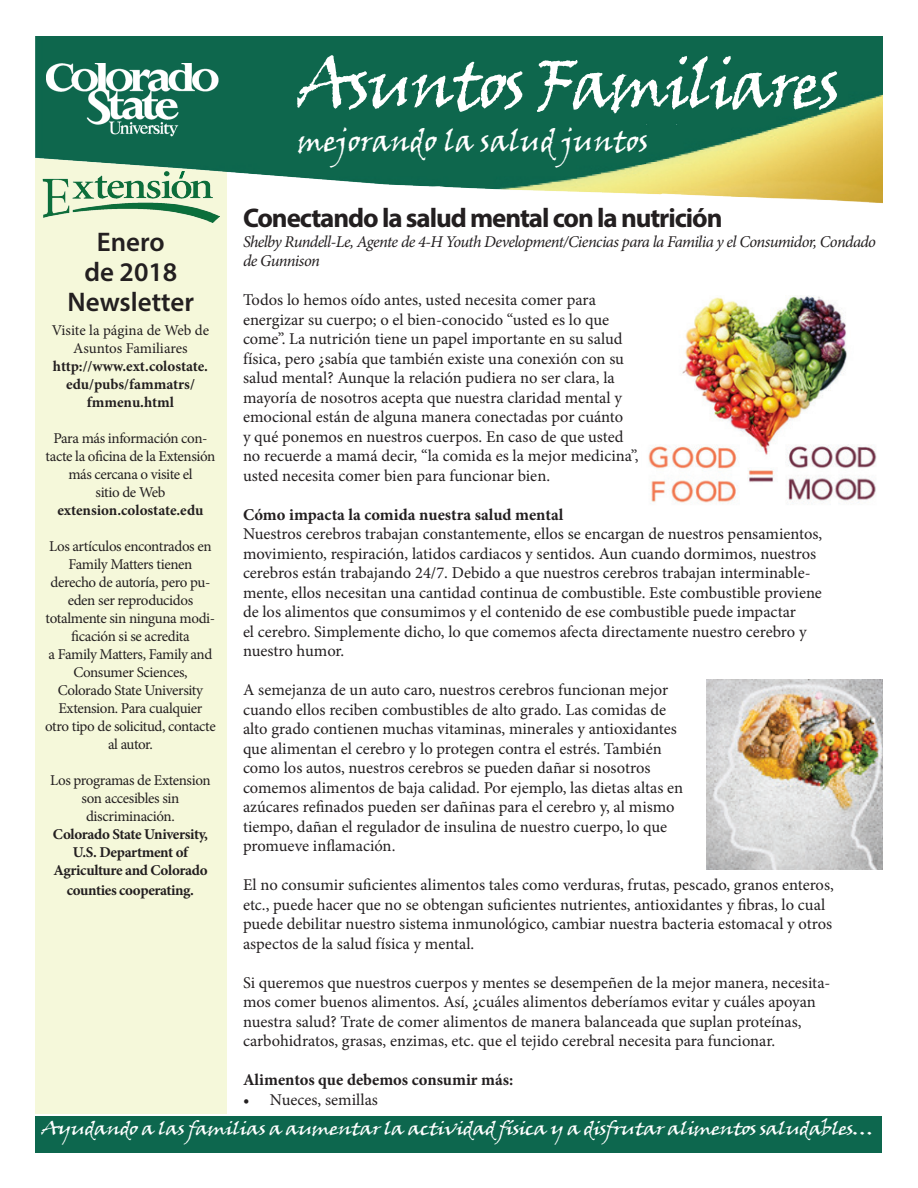
<style>
.page{position:relative;width:918px;height:1188px;background:#fff}
.page>*{position:absolute;margin:0;border:0;box-sizing:border-box;transform-origin:0 0}
.t1{font:67.5px "Viner Hand ITC";letter-spacing:-.05em;color:#fff}
.t2{font:30px "Viner Hand ITC";letter-spacing:-.01em;color:#fff}
.t3{font:700 27px "Myriad Pro";letter-spacing:-.04em;color:#231f20}
.t4{font:600 27px/30px "Myriad Pro";color:#231f20;text-align:center}
.t5{font:18px "Viner Hand ITC";letter-spacing:-.05em;color:#fff;scale:1.2 1}
.t6{font:16.5px/19.5px "Minion Pro";color:#231f20}
.t7{font:italic 16.5px/19.5px "Minion Pro";letter-spacing:-.035em;color:#231f20}
.t8{font:700 16.5px "Minion Pro";color:#231f20}
.t9{font:15px/18px "Minion Pro";letter-spacing:-.025em;color:#231f20;text-align:center}
.t10{font:700 15px/18px "Minion Pro";letter-spacing:-.015em;color:#231f20;text-align:center}
.t11{font:15px/18px "Minion Pro";letter-spacing:-.005em;color:#231f20;text-align:center}
</style>
<div class="page">
<div style="left:36px;top:147px;width:191px;height:967px;background:#f5f8da"></div>
<img style="left:36px;top:36px;width:846px;height:167px">
<img style="left:47px;top:63px;width:177px;height:81px">
<div style="left:35px;top:1116px;width:846px;height:36px;background:#0d674e"></div>
<img style="left:39px;top:168px;width:180px;height:54px">
<svg style="left:177px;top:170px;width:10px;height:11px"></svg>
<img style="left:648px;top:295px;width:229px;height:210px">
<img style="left:707px;top:679px;width:175px;height:191px">
<h1 class="t1" style="left:298px;top:42px;width:544px">Asuntos Familiares</h1>
<h3 class="t4" style="left:68px;top:226px;width:128px">Enero<br>de 2018<br>Newsletter</h3>
<p class="t11" style="left:52px;top:321px;width:159px">Visite la página de Web de<br>Asuntos Familiares</p>
<p class="t10" style="left:53px;top:357px;width:157px">http://www.ext.colostate. edu/pubs/fammatrs/ fmmenu.html</p>
<p class="t9" style="left:46px;top:429px;width:171px">Para más información con&shy;tacte la oficina de la Extensión más cercana o visite el<br>sitio de Web</p>
<p class="t10" style="left:57px;top:501px;width:148px">extension.colostate.edu</p>
<p class="t9" style="left:45px;top:537px;width:172px">Los artículos encontrados en<br>Family Matters tienen derecho de autoría, pero pu&shy;eden ser reproducidos totalmente sin ninguna modi&shy;ficación si se acredita<br>a Family Matters, Family and<br>Consumer Sciences,<br>Colorado State University<br>Extension. Para cualquier otro tipo de solicitud, contacte al autor.</p>
<p class="t9" style="left:50px;top:771px;width:162px">Los programas de Extension son accesibles sin discriminación.</p>
<p class="t10" style="left:53px;top:825px;width:157px">Colorado State University,<br>U.S. Department of<br>Agriculture and Colorado</p>
<p class="t10" style="left:67px;top:881px;width:129px">counties cooperating.</p>
<h2 class="t2" style="left:298px;top:122px;width:352px">mejorando la salud juntos</h2>
<h3 class="t3" style="left:243px;top:201px;width:481px">Conectando la salud mental con la nutrición</h3>
<p class="t7" style="left:243px;top:232px;width:635px">Shelby Rundell-Le, Agente de 4-H Youth Development/Ciencias para la Familia y el Consumidor, Condado de Gunnison</p>
<p class="t6" style="left:243px;top:290px;width:397px">Todos lo hemos oído antes, usted necesita comer para energizar su cuerpo; o el bien-conocido “usted es lo que come”. La nutrición tiene un papel importante en su salud física, pero ¿sabía que también existe una conexión con su salud mental? Aunque la relación pudiera no ser clara, la mayoría de nosotros acepta que nuestra claridad mental y emocional están de alguna manera conectadas por cuánto<br>y qué ponemos en nuestros cuerpos. En caso de que usted no recuerde a mamá decir, “la comida es la mejor medicina”, usted necesita comer bien para funcionar bien.</p>
<p class="t8" style="left:243px;top:503px;width:322px">Cómo impacta la comida nuestra salud mental</p>
<p class="t6" style="left:243px;top:524px;width:581px">Nuestros cerebros trabajan constantemente, ellos se encargan de nuestros pensamientos, movimiento, respiración, latidos cardiacos y sentidos. Aun cuando dormimos, nuestros cerebros están trabajando 24/7. Debido a que nuestros cerebros trabajan interminable&shy;mente, ellos necesitan una cantidad continua de combustible. Este combustible proviene de los alimentos que consumimos y el contenido de ese combustible puede impactar<br>el cerebro. Simplemente dicho, lo que comemos afecta directamente nuestro cerebro y nuestro humor.</p>
<p class="t6" style="left:243px;top:680px;width:442px">A semejanza de un auto caro, nuestros cerebros funcionan mejor cuando ellos reciben combustibles de alto grado. Las comidas de alto grado contienen muchas vitaminas, minerales y antioxidantes que alimentan el cerebro y lo protegen contra el estrés. También como los autos, nuestros cerebros se pueden dañar si nosotros comemos alimentos de baja calidad. Por ejemplo, las dietas altas en azúcares refinados pueden ser dañinas para el cerebro y, al mismo tiempo, dañan el regulador de insulina de nuestro cuerpo, lo que promueve inflamación.</p>
<p class="t6" style="left:243px;top:875px;width:592px">El no consumir suficientes alimentos tales como verduras, frutas, pescado, granos enteros, etc., puede hacer que no se obtengan suficientes nutrientes, antioxidantes y fibras, lo cual puede debilitar nuestro sistema inmunológico, cambiar nuestra bacteria estomacal y otros aspectos de la salud física y mental.</p>
<p class="t6" style="left:243px;top:973px;width:589px">Si queremos que nuestros cuerpos y mentes se desempeñen de la mejor manera, necesita&shy;mos comer buenos alimentos. Así, ¿cuáles alimentos deberíamos evitar y cuáles apoyan nuestra salud? Trate de comer alimentos de manera balanceada que suplan proteínas, carbohidratos, grasas, enzimas, etc. que el tejido cerebral necesita para funcionar.</p>
<p class="t8" style="left:243px;top:1068px;width:272px">Alimentos que debemos consumir más:</p>
<p class="t6" style="left:243px;top:1090px;width:137px">• Nueces, semillas</p>
<p class="t5" style="left:42px;top:1117px;width:695px">Ayudando a las familias a aumentar la actividad física y a disfrutar alimentos saludables…</p>
</div>
